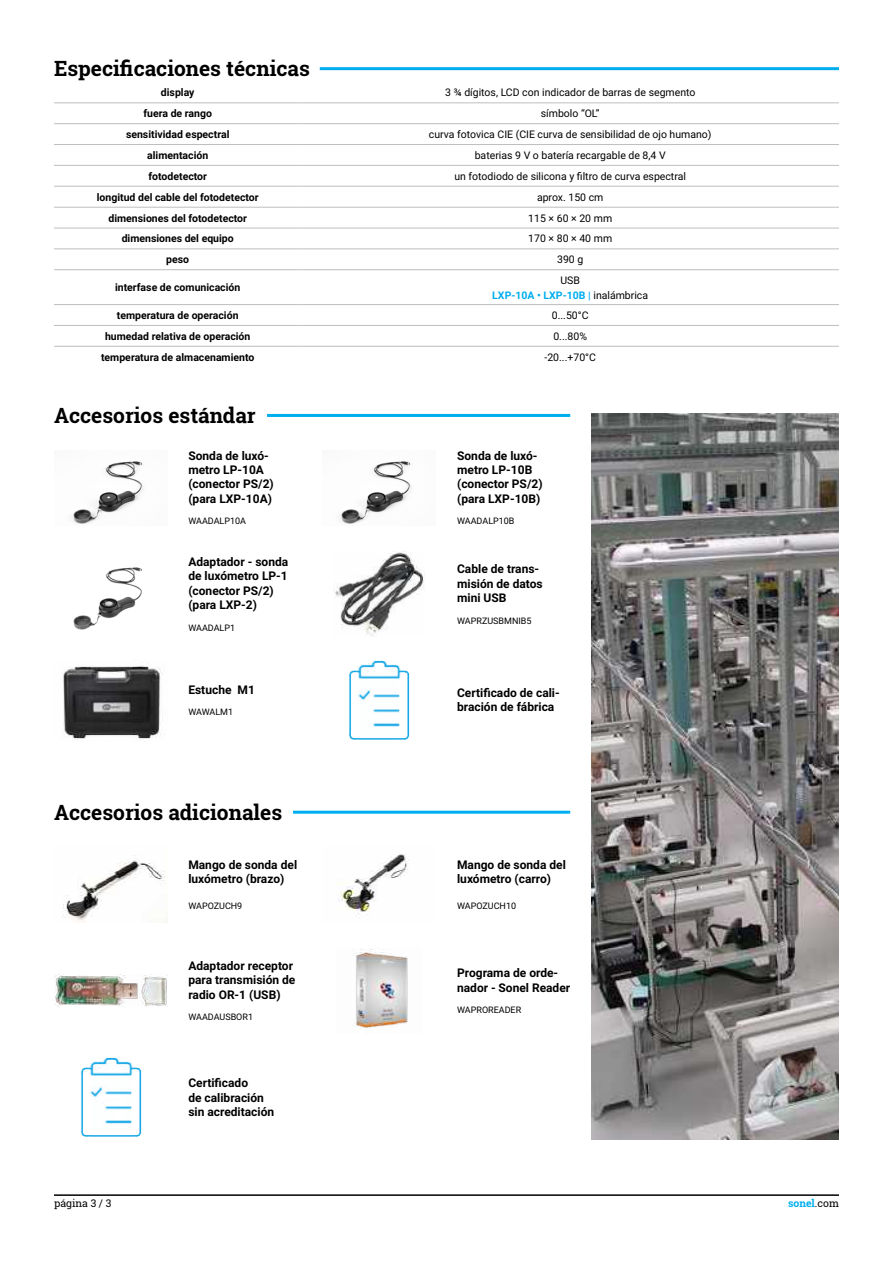
<style>
.page{position:relative;width:893px;height:1263px;background:#fff}
.page>*{position:absolute;margin:0;border:0;box-sizing:border-box;transform-origin:0 0}
.t1{font:700 21px "Roboto Slab";color:#000}
.t2{font:700 12px/14.4px "Roboto";color:#000}
.t3{font:10.5px "Roboto";color:#000}
.t4{font:700 10.5px "Roboto";color:#000}
.t5{font:700 10.5px/15px "Roboto";color:#00aeef;text-align:center}
.t6{font:10.5px "Roboto Slab";color:#000}
.t7{font:700 10.5px "Roboto Slab";color:#00aeef}
.t8{font:9px "Roboto";color:#000}
.s1{font-weight:400;color:#000}
</style>
<div class="page">
<hr style="left:54px;top:1194px;width:785px;height:2px;background:#000">
<hr style="left:54px;top:102px;width:247px;height:1px;background:#bcbec0">
<hr style="left:301px;top:102px;width:538px;height:1px;background:#bcbec0">
<hr style="left:54px;top:123px;width:247px;height:1px;background:#bcbec0">
<hr style="left:301px;top:123px;width:538px;height:1px;background:#bcbec0">
<hr style="left:54px;top:144px;width:247px;height:1px;background:#bcbec0">
<hr style="left:301px;top:144px;width:538px;height:1px;background:#bcbec0">
<hr style="left:54px;top:165px;width:247px;height:1px;background:#bcbec0">
<hr style="left:301px;top:165px;width:538px;height:1px;background:#bcbec0">
<hr style="left:54px;top:186px;width:247px;height:1px;background:#bcbec0">
<hr style="left:301px;top:186px;width:538px;height:1px;background:#bcbec0">
<hr style="left:54px;top:207px;width:247px;height:1px;background:#bcbec0">
<hr style="left:301px;top:207px;width:538px;height:1px;background:#bcbec0">
<hr style="left:54px;top:228px;width:247px;height:1px;background:#bcbec0">
<hr style="left:301px;top:228px;width:538px;height:1px;background:#bcbec0">
<hr style="left:54px;top:248px;width:247px;height:1px;background:#bcbec0">
<hr style="left:301px;top:248px;width:538px;height:1px;background:#bcbec0">
<hr style="left:54px;top:269px;width:247px;height:1px;background:#bcbec0">
<hr style="left:301px;top:269px;width:538px;height:1px;background:#bcbec0">
<hr style="left:54px;top:304px;width:247px;height:1px;background:#bcbec0">
<hr style="left:301px;top:304px;width:538px;height:1px;background:#bcbec0">
<hr style="left:54px;top:325px;width:247px;height:1px;background:#bcbec0">
<hr style="left:301px;top:325px;width:538px;height:1px;background:#bcbec0">
<hr style="left:54px;top:346px;width:247px;height:1px;background:#bcbec0">
<hr style="left:301px;top:346px;width:538px;height:1px;background:#bcbec0">
<hr style="left:320px;top:67px;width:519px;height:3px;background:#00aeef">
<img style="left:340px;top:461px;width:72px;height:63px">
<img style="left:352px;top:949px;width:56px;height:80px">
<img style="left:72px;top:461px;width:72px;height:63px">
<hr style="left:267px;top:414px;width:303px;height:3px;background:#00aeef">
<img style="left:335px;top:551px;width:89px;height:85px">
<img style="left:54px;top:975px;width:113px;height:31px">
<hr style="left:293px;top:811px;width:277px;height:3px;background:#00aeef">
<img style="left:348px;top:660px;width:62px;height:80px">
<img style="left:73px;top:567px;width:69px;height:63px">
<img style="left:62px;top:665px;width:103px;height:75px">
<img style="left:591px;top:414px;width:248px;height:726px">
<img style="left:80px;top:1057px;width:62px;height:80px">
<img style="left:338px;top:854px;width:71px;height:64px">
<img style="left:62px;top:855px;width:105px;height:67px">
<h1 class="t1" style="left:54px;top:54px;width:257px">Especificaciones técnicas</h1>
<p class="t4" style="left:161px;top:85px;width:35px">display</p>
<p class="t3" style="left:445px;top:85px;width:252px">3 ¾ dígitos, LCD con indicador de barras de segmento</p>
<p class="t4" style="left:143px;top:106px;width:70px">fuera de rango</p>
<p class="t3" style="left:541px;top:106px;width:60px">símbolo “OL”</p>
<p class="t4" style="left:126px;top:127px;width:105px">sensitividad espectral</p>
<p class="t3" style="left:429px;top:127px;width:284px">curva fotovica CIE (CIE curva de sensibilidad de ojo humano)</p>
<p class="t4" style="left:147px;top:148px;width:63px">alimentación</p>
<p class="t3" style="left:475px;top:148px;width:192px">baterias 9 V o batería recargable de 8,4 V</p>
<p class="t4" style="left:148px;top:169px;width:60px">fotodetector</p>
<p class="t3" style="left:454px;top:169px;width:233px">un fotodiodo de silicona y filtro de curva espectral</p>
<p class="t4" style="left:97px;top:190px;width:163px">longitud del cable del fotodetector</p>
<p class="t3" style="left:537px;top:190px;width:68px">aprox. 150 cm</p>
<p class="t4" style="left:108px;top:210px;width:140px">dimensiones del fotodetector</p>
<p class="t3" style="left:528px;top:210px;width:85px">115 × 60 × 20 mm</p>
<p class="t4" style="left:122px;top:231px;width:114px">dimensiones del equipo</p>
<p class="t3" style="left:528px;top:231px;width:85px">170 × 80 × 40 mm</p>
<p class="t4" style="left:166px;top:252px;width:24px">peso</p>
<p class="t3" style="left:557px;top:252px;width:28px">390 g</p>
<p class="t4" style="left:115px;top:280px;width:127px">interfase de comunicación</p>
<p class="t5" style="left:492px;top:272px;width:157px"><span class="s1">USB<br></span>LXP-10A • LXP-10B | <span class="s1">inalámbrica</span></p>
<p class="t4" style="left:117px;top:308px;width:123px">temperatura de operación</p>
<p class="t3" style="left:552px;top:308px;width:38px">0...50°C</p>
<p class="t4" style="left:105px;top:329px;width:147px">humedad relativa de operación</p>
<p class="t3" style="left:553px;top:329px;width:35px">0...80%</p>
<p class="t4" style="left:101px;top:349px;width:155px">temperatura de almacenamiento</p>
<p class="t3" style="left:544px;top:349px;width:53px">-20...+70°C</p>
<h1 class="t1" style="left:54px;top:401px;width:203px">Accesorios estándar</h1>
<p class="t2" style="left:188px;top:448px;width:87px">Sonda de luxó&shy;metro LP-10A (conector PS/2) (para LXP-10A)</p>
<p class="t8" style="left:188px;top:515px;width:59px">WAADALP10A</p>
<p class="t2" style="left:188px;top:554px;width:101px">Adaptador - sonda de luxómetro LP-1 (conector PS/2) (para LXP-2)</p>
<p class="t8" style="left:188px;top:621px;width:48px">WAADALP1</p>
<p class="t2" style="left:188px;top:682px;width:68px">Estuche M1</p>
<p class="t8" style="left:188px;top:706px;width:46px">WAWALM1</p>
<h1 class="t1" style="left:54px;top:797px;width:230px">Accesorios adicionales</h1>
<p class="t2" style="left:188px;top:857px;width:110px">Mango de sonda del luxómetro (brazo)</p>
<p class="t8" style="left:188px;top:899px;width:55px">WAPOZUCH9</p>
<p class="t2" style="left:188px;top:958px;width:109px">Adaptador receptor para transmisión de radio OR-1 (USB)</p>
<p class="t8" style="left:188px;top:1011px;width:66px">WAADAUSBOR1</p>
<p class="t2" style="left:188px;top:1075px;width:87px">Certificado<br>de calibración sin acreditación</p>
<p class="t2" style="left:457px;top:448px;width:87px">Sonda de luxó&shy;metro LP-10B (conector PS/2) (para LXP-10B)</p>
<p class="t8" style="left:457px;top:515px;width:59px">WAADALP10B</p>
<p class="t2" style="left:457px;top:561px;width:87px">Cable de trans&shy;misión de datos mini USB</p>
<p class="t8" style="left:457px;top:614px;width:76px">WAPRZUSBMNIB5</p>
<p class="t2" style="left:457px;top:685px;width:104px">Certificado de cali&shy;bración de fábrica</p>
<p class="t2" style="left:457px;top:857px;width:110px">Mango de sonda del luxómetro (carro)</p>
<p class="t8" style="left:457px;top:899px;width:61px">WAPOZUCH10</p>
<p class="t2" style="left:457px;top:965px;width:115px">Programa de orde&shy;nador - Sonel Reader</p>
<p class="t8" style="left:457px;top:1003px;width:66px">WAPROREADER</p>
<p class="t6" style="left:54px;top:1196px;width:59px">página 3 / 3</p>
<p class="t7" style="left:788px;top:1196px;width:52px">sonel<span class="s1">.com</span></p>
</div>
